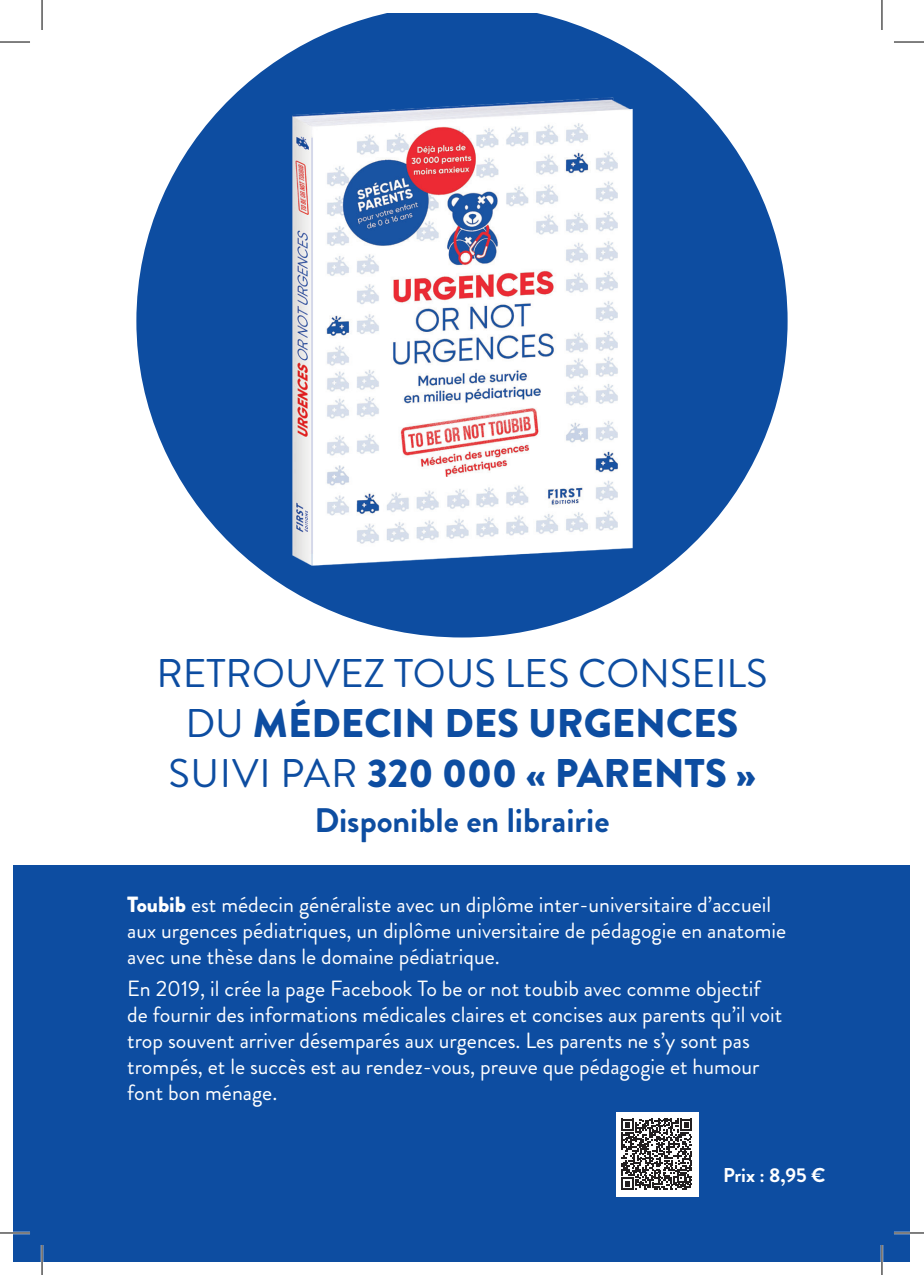
<style>
.page{position:relative;width:924px;height:1275px;background:#fff}
.page>*{position:absolute;margin:0;border:0;box-sizing:border-box;transform-origin:0 0}
._01_texte_courant_9{font:40px/50px "Brandon Grotesque";color:#0d4da1;text-align:center}
._01_texte_courant_9-2{font:700 34px "Brandon Grotesque";color:#0d4da1}
._01_texte_courant_9-3{font:22px/26px "Brandon Grotesque";color:#fff}
._01_texte_courant_9-4{font:700 20px "Brandon Grotesque";color:#fff}
.s1{font-weight:900}
</style>
<div class="page">
<div style="left:14px;top:865px;width:895px;height:396px;background:#0d4da1"></div>
<svg style="left:136px;top:14px;width:651px;height:623px;fill:#0d4da1"></svg>
<img style="left:285px;top:85px;width:353px;height:494px">
<div style="left:615px;top:1111px;width:83px;height:85px;background:#fff"></div>
<svg style="left:621px;top:1118px;width:71px;height:71px"></svg>
<hr style="left:0;top:1231px;width:30px;height:3px;background:#fff">
<hr style="left:893px;top:1231px;width:30px;height:3px;background:#fff">
<hr style="left:41px;top:1245px;width:2px;height:30px;background:#fff">
<hr style="left:880px;top:1245px;width:2px;height:30px;background:#fff">
<hr style="left:0;top:42px;width:30px;height:1px;background:#000">
<hr style="left:893px;top:42px;width:30px;height:1px;background:#000">
<hr style="left:0;top:1232px;width:30px;height:1px;background:#000">
<hr style="left:893px;top:1232px;width:30px;height:1px;background:#000">
<hr style="left:42px;top:0;width:1px;height:30px;background:#000">
<hr style="left:42px;top:1245px;width:1px;height:30px;background:#000">
<hr style="left:881px;top:0;width:1px;height:30px;background:#000">
<hr style="left:881px;top:1245px;width:1px;height:30px;background:#000">
<p class="_01_texte_courant_9" style="left:156px;top:648px;width:612px">RETROUVEZ TOUS LES CONSEILS<br>DU <span class="s1">MÉDECIN DES URGENCES<br></span>SUIVI PAR <span class="s1">320 000 « PARENTS »</span></p>
<p class="_01_texte_courant_9-2" style="left:314px;top:796px;width:296px">Disponible en librairie</p>
<p class="_01_texte_courant_9-3" style="left:127px;top:892px;width:660px"><span class="s1">Toubib</span> est médecin généraliste avec un diplôme inter-universitaire d’accueil aux urgences pédiatriques, un diplôme universitaire de pédagogie en anatomie avec une thèse dans le domaine pédiatrique.</p>
<p class="_01_texte_courant_9-3" style="left:127px;top:975px;width:656px">En 2019, il crée la page Facebook To be or not toubib avec comme objectif de fournir des informations médicales claires et concises aux parents qu’il voit trop souvent arriver désemparés aux urgences. Les parents ne s’y sont pas trompés, et le succès est au rendez-vous, preuve que pédagogie et humour font bon ménage.</p>
<p class="_01_texte_courant_9-4" style="left:722px;top:1161px;width:104px">Prix : 8,95 €</p>
</div>
